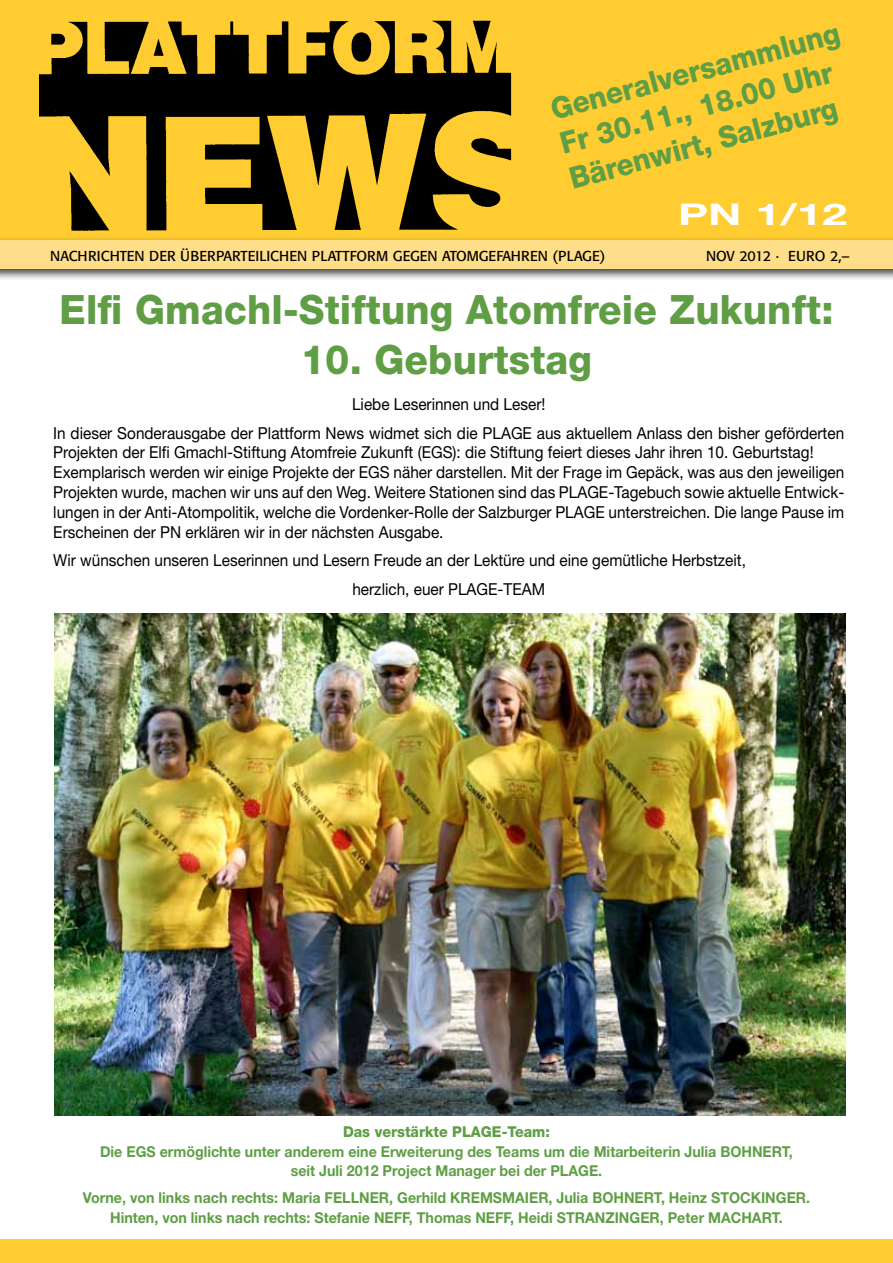
<style>
.page{position:relative;width:893px;height:1263px;background:#fff}
.page>*{position:absolute;margin:0;border:0;box-sizing:border-box;transform-origin:0 0}
.t1{font:800 40.5px "Helvetica Neue";letter-spacing:.005em;color:#5f9e45;scale:.95 1}
.t2{font:800 30px/36px "Helvetica Neue";color:#5f9e45;scale:.93 1}
.t3{font:700 30px "Helvetica Neue";color:#fff;scale:1.5 1}
.t4{font:16.5px/19.8px "Helvetica Neue";color:#000;scale:.93 1}
.t5{font:700 15px/19.5px "Helvetica Neue";color:#5f9e45;text-align:center;scale:.95 1}
.t6{font:800 15px "Helvetica Neue";color:#5f9e45;scale:.95 1}
.t7{font:14.25px "Formata";color:#000}
.t8{font:14.25px "Formata";letter-spacing:-.02em;color:#000}
</style>
<div class="page">
<div style="left:0;top:0;width:893px;height:244px;background:#ffcc31"></div>
<img style="left:40px;top:20px;width:472px;height:211px">
<div style="left:0;top:1240px;width:893px;height:23px;background:#ffcc31"></div>
<div style="left:0;top:236px;width:893px;height:45px;background:#000;opacity:.75"></div>
<div style="left:0;top:240px;width:893px;height:29px;background:#ffde8a"></div>
<img style="left:55px;top:613px;width:791px;height:502px">
<h2 class="t2" style="left:547px;top:92px;width:322px;rotate:-15deg">Generalversammlung<br>Fr 30.11., 18.00 Uhr<br>Bärenwirt, Salzburg</h2>
<h2 class="t3" style="left:678px;top:196px;width:114px">PN 1/12</h2>
<p class="t7" style="left:50px;top:248px;width:402px">NACHRICHTEN DER ÜBERPARTEILICHEN PLATTFORM GEGEN ATOMGEFAHRE</p>
<p class="t7" style="left:538px;top:248px;width:30px">N (PLAGE</p>
<p class="t7" style="left:600px;top:248px;width:7px">)</p>
<p class="t8" style="left:706px;top:248px;width:145px">NOV 2012 · EURO 2,–</p>
<h1 class="t1" style="left:59px;top:285px;width:816px">Elfi Gmachl-Stiftung Atomfreie Zukunft:</h1>
<h1 class="t1" style="left:301px;top:336px;width:308px">10. Geburtstag</h1>
<p class="t4" style="left:53px;top:389px;width:852px;line-height:28.8px;text-align:center">Liebe Leserinnen und Leser!<br>In dieser Sonderausgabe der Plattform News widmet sich die PLAGE aus aktuellem Anlass den bisher geförderten</p>
<p class="t4" style="left:53px;top:442px;width:852px">Projekten der Elfi Gmachl-Stiftung Atomfreie Zukunft (EGS): die Stiftung feiert dieses Jahr ihren 10. Geburtstag!<br>Exemplarisch werden wir einige Projekte der EGS näher darstellen. Mit der Frage im Gepäck, was aus den jeweiligen Projekten wurde, machen wir uns auf den Weg. Weitere Stationen sind das PLAGE-Tagebuch sowie aktuelle Entwick&shy;lungen in der Anti-Atompolitik, welche die Vordenker-Rolle der Salzburger PLAGE unterstreichen. Die lange Pause im Erscheinen der PN erklären wir in der nächsten Ausgabe.</p>
<p class="t4" style="left:352px;top:546px;width:425px;line-height:28.8px;text-indent:-299px">Wir wünschen unseren Leserinnen und Lesern Freude an der Lektüre und eine gemütliche Herbstzeit, herzlich, euer PLAGE-TEAM</p>
<p class="t6" style="left:343px;top:1123px;width:219px">Das verstärkte PLAGE-Team:</p>
<p class="t5" style="left:100px;top:1141px;width:731px">Die EGS ermöglichte unter anderem eine Erweiterung des Teams um die Mitarbeiterin Julia BOHNERT, seit Juli 2012 Project Manager bei der PLAGE.</p>
<p class="t5" style="left:83px;top:1188px;width:767px">Vorne, von links nach rechts: Maria FELLNER, Gerhild KREMSMAIER, Julia BOHNERT, Heinz STOCKINGER.<br>Hinten, von links nach rechts: Stefanie NEFF, Thomas NEFF, Heidi STRANZINGER, Peter MACHART.</p>
</div>
